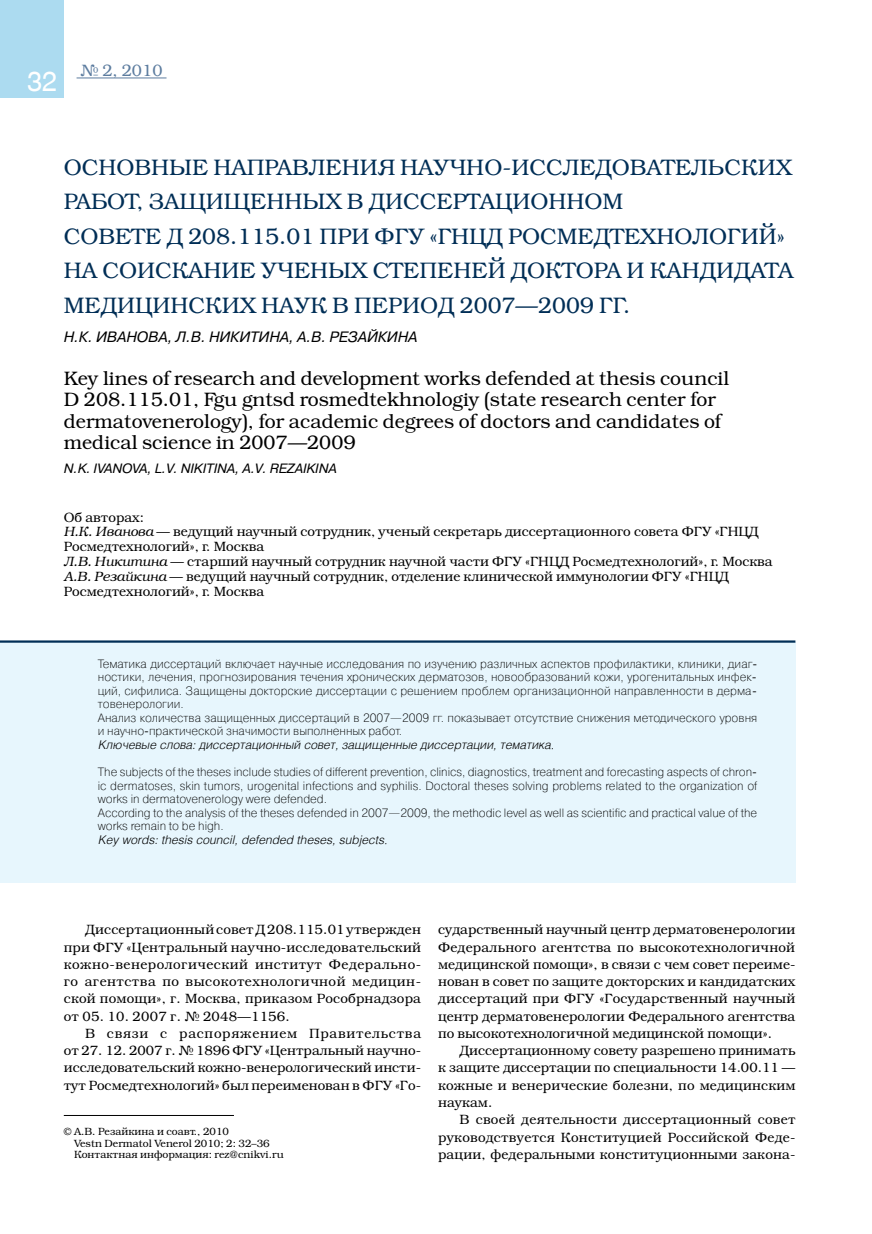
<style>
.page{position:relative;width:872px;height:1234px;background:#fff}
.page>*{position:absolute;margin:0;border:0;box-sizing:border-box;transform-origin:0 0}
.t1{font:27px "Helios";color:#fff}
.t2{font:300 22.5px/34.5px "Bookman C";color:#002e56}
.t3{font:300 19.5px/21.5px "Bookman C";color:#000}
.t4{font:300 16.5px "Bookman C";color:#5c7c9f}
.t5{font:italic 15px "Pragmatica C";letter-spacing:-.01em;color:#000}
.t6{font:300 13.5px/17.2px "Bookman C";color:#000;text-align:justify}
.t7{font:italic 13.5px "Pragmatica C";letter-spacing:-.01em;color:#000}
.t8{font:12px/13.5px "Pragmatica Light C";color:#000}
.t9{font:italic 300 12px "Helios";color:#000}
.t10{font:300 10.5px/11.6px "Bookman C";color:#000}
.s1{font-style:italic}
</style>
<div class="page">
<div style="left:0;top:0;width:64px;height:98px;background:#acdbf0"></div>
<hr style="left:77px;top:77px;width:89px;height:1px;background:#5c7c9f">
<hr style="left:64px;top:1114px;width:170px;height:1px;background:#000">
<div style="left:0;top:641px;width:795px;height:241px;background:#e7f6fd"></div>
<hr style="left:0;top:640px;width:795px;height:2px;background:#002e56">
<h1 class="t1" style="left:27px;top:67px;width:32px">32</h1>
<p class="t4" style="left:80px;top:61px;width:84px">№ 2, 2010</p>
<h2 class="t2" style="left:64px;top:150px;width:731px">ОСНОВНЫЕ НАПРАВЛЕНИЯ НАУЧНО-ИССЛЕДОВАТЕЛЬСКИХ РАБОТ, ЗАЩИЩЕННЫХ В ДИССЕРТАЦИОННОМ<br>СОВЕТЕ Д 208.115.01 ПРИ ФГУ «ГНЦД РОСМЕДТЕХНОЛОГИЙ» НА СОИСКАНИЕ УЧЕНЫХ СТЕПЕНЕЙ ДОКТОРА И КАНДИДАТА МЕДИЦИНСКИХ НАУК В ПЕРИОД 2007—2009 гг.</h2>
<p class="t5" style="left:64px;top:328px;width:44px">Н.К. ИВАН</p>
<p class="t5" style="left:137px;top:328px;width:272px">ОВА , Л.В. НИКИТИНА , А.В. РЕЗА ЙКИНА</p>
<p class="t3" style="left:64px;top:367px;width:667px">Key lines of research and development works defended at thesis council D 208.115.01, Fgu gntsd rosmedtekhnologiy (state research center for dermatovenerology), for academic degrees of doctors and candidates of medical science in 2007—2009</p>
<p class="t7" style="left:64px;top:460px;width:38px">N.K. IVAN</p>
<p class="t7" style="left:122px;top:460px;width:207px">OVA , L.V. NIKITINA , A.V. REZA IKINA</p>
<p class="t6" style="left:64px;top:509px;width:710px;line-height:14.9px;text-align:left">Об авторах:<br><span class="s1">Н.К. Иванова</span> — ведущий научный сотрудник, ученый секретарь диссертационного совета ФГУ «ГНЦД Росмедтехнологий», г. Москва<br><span class="s1">Л.В. Никитина</span> — старший научный сотрудник научной части ФГУ «ГНЦД Росмедтехнологий», г. Москва <span class="s1">А.В. Резайкина</span> — ведущий научный сотрудник, отделение клинической иммунологии ФГУ «ГНЦД Росмедтехнологий», г. Москва</p>
<p class="t8" style="left:98px;top:657px;width:661px">Тематика диссертаций включает научные исследования по изучению различных аспектов профилактики, клиники, диаг&shy;ностики, лечения, прогнозирования течения хронических дерматозов, новообразований кожи, урогенитальных инфек&shy;ций, сифилиса. Защищены докторские диссертации с решением проблем организационной направленности в дерма&shy;товенерологии.<br>Анализ количества защищенных диссертаций в 2007—2009 гг. показывает отсутствие снижения методического уровня и научно-практической значимости выполненных работ.</p>
<p class="t9" style="left:98px;top:737px;width:458px">Ключевые слова: диссертационный совет, защищенные диссертации, тематика.</p>
<p class="t8" style="left:98px;top:765px;width:661px">The subjects of the theses include studies of different prevention, clinics, diagnostics, treatment and forecasting aspects of chron&shy;ic dermatoses, skin tumors, urogenital infections and syphilis. Doctoral theses solving problems related to the organization of works in dermatovenerology were defended.<br>According to the analysis of the theses defended in 2007—2009, the methodic level as well as scientific and practical value of the works remain to be high.</p>
<p class="t9" style="left:98px;top:832px;width:291px">Key words: thesis council, defended theses, subjects.</p>
<p class="t6" style="left:64px;top:920px;width:359px;text-indent:21px">Диссертационный совет Д 208.115.01 утвержден при ФГУ «Центральный научно-исследовательский кожно-венерологический институт Федерально&shy;го агентства по высокотехнологичной медицин&shy;ской помощи», г. Москва, приказом Рособрнадзора от 05. 10. 2007 г. № 2048—1156.</p>
<p class="t6" style="left:64px;top:1024px;width:359px;text-indent:21px">В связи с распоряжением Правительства от 27. 12. 2007 г. № 1896 ФГУ «Центральный научно&shy;исследовательский кожно-венерологический инсти&shy;тут Росмедтехнологий» был переименован в ФГУ «Го-</p>
<p class="t10" style="left:74px;top:1125px;width:211px;text-indent:-10px">© А.В. Резайкина и соавт., 2010<br>Vestn Dermatol Venerol 2010; 2: 32–36<br>Контактная информация: rez@cnikvi.ru</p>
<p class="t6" style="left:438px;top:920px;width:359px">сударственный научный центр дерматовенерологии Федерального агентства по высокотехнологичной медицинской помощи», в связи с чем совет переиме&shy;нован в совет по защите докторских и кандидатских диссертаций при ФГУ «Государственный научный центр дерматовенерологии Федерального агентства по высокотехнологичной медицинской помощи».</p>
<p class="t6" style="left:438px;top:1041px;width:359px;text-indent:21px">Диссертационному совету разрешено принимать к защите диссертации по специальности 14.00.11 — кожные и венерические болезни, по медицинским наукам.</p>
<p class="t6" style="left:438px;top:1110px;width:359px;text-indent:21px">В своей деятельности диссертационный совет руководствуется Конституцией Российской Феде&shy;рации, федеральными конституционными закона-</p>
</div>
